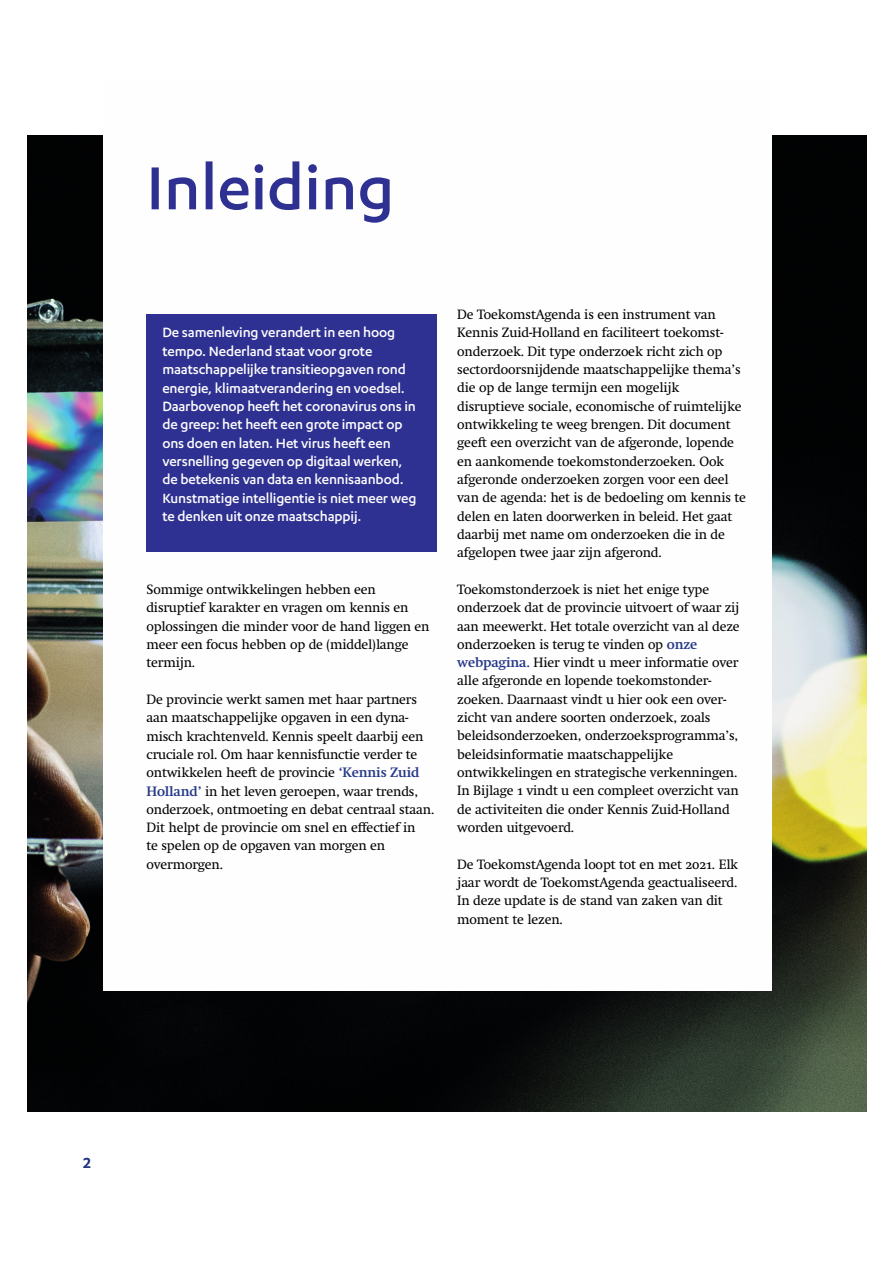
<style>
.page{position:relative;width:893px;height:1263px;background:#fff}
.page>*{position:absolute;margin:0;border:0;box-sizing:border-box;transform-origin:0 0}
.t1{font:500 70.5px "EMBEDDED 15 a+Karbon";color:#2e3191}
.t2{font:500 16.95px "EMBEDDED 15 a+Karbon";color:#263987}
.t3{font:500 15.45px/18.3px "EMBEDDED 15 a+Karbon";letter-spacing:-.025em;color:#fefefe}
.t4{font:13.35px/18.3px "EMBEDDED 159+Swift Os F";letter-spacing:-.045em;color:#000}
.s1{font-family:"EMBEDDED 114+Swift Os F";font-weight:700;color:#263987}
</style>
<div class="page">
<img style="left:28px;top:135px;width:839px;height:977px">
<div style="left:103px;top:80px;width:668px;height:911px;background:#fefefe"></div>
<div style="left:146px;top:314px;width:291px;height:237px;background:#2e3191"></div>
<h1 class="t1" style="left:146px;top:161px;width:249px">Inleiding</h1>
<p class="t3" style="left:162px;top:324px;width:256px">De samenleving verandert in een hoog tempo. Nederland staat voor grote maatschappelijke transitieopgaven rond energie, klimaatverandering en voedsel.<br>Daarbovenop heeft het coronavirus ons in de greep: het heeft een grote impact op ons doen en laten. Het virus heeft een versnelling gegeven op digitaal werken, de betekenis van data en kennisaanbod.<br>Kunstmatige intelligentie is niet meer weg te denken uit onze maatschappij.</p>
<p class="t4" style="left:146px;top:582px;width:285px">Sommige ontwikkelingen hebben een disruptief karakter en vragen om kennis en oplossingen die minder voor de hand liggen en meer een focus hebben op de (middel)lange termijn.</p>
<p class="t4" style="left:146px;top:692px;width:290px">De provincie werkt samen met haar partners aan maatschappelijke opgaven in een dyna&shy;misch krachtenveld. Kennis speelt daarbij een cruciale rol. Om haar kennisfunctie verder te ontwikkelen heeft de provincie <span class="s1">‘Kennis Zuid Holland’</span> in het leven geroepen, waar trends, onderzoek, ontmoeting en debat centraal staan.<br>Dit helpt de provincie om snel en effectief in<br>te spelen op de opgaven van morgen en overmorgen.</p>
<p class="t4" style="left:457px;top:307px;width:291px">De ToekomstAgenda is een instrument van Kennis Zuid-Holland en faciliteert toekomst&shy;onderzoek. Dit type onderzoek richt zich op sectordoorsnijdende maatschappelijke thema’s die op de lange termijn een mogelijk disruptieve sociale, economische of ruimtelijke ontwikkeling te weeg brengen. Dit document geeft een overzicht van de afgeronde, lopende en aankomende toekomstonderzoeken. Ook afgeronde onderzoeken zorgen voor een deel van de agenda: het is de bedoeling om kennis te delen en laten doorwerken in beleid. Het gaat daarbij met name om onderzoeken die in de afgelopen twee jaar zijn afgerond.</p>
<p class="t4" style="left:457px;top:582px;width:284px">Toekomstonderzoek is niet het enige type onderzoek dat de provincie uitvoert of waar zij aan meewerkt. Het totale overzicht van al deze onderzoeken is terug te vinden op <span class="s1">onze webpagina.</span> Hier vindt u meer informatie over alle afgeronde en lopende toekomstonder&shy;zoeken. Daarnaast vindt u hier ook een over&shy;zicht van andere soorten onderzoek, zoals beleidsonderzoeken, onderzoeksprogramma’s, beleidsinformatie maatschappelijke ontwikkelingen en strategische verkenningen.<br>In Bijlage 1 vindt u een compleet overzicht van de activiteiten die onder Kennis Zuid-Holland worden uitgevoerd.</p>
<p class="t4" style="left:457px;top:856px;width:283px">De ToekomstAgenda loopt tot en met 2021. Elk jaar wordt de ToekomstAgenda geactualiseerd.<br>In deze update is de stand van zaken van dit moment te lezen.</p>
<p class="t2" style="left:83px;top:1156px;width:9px">2</p>
</div>
